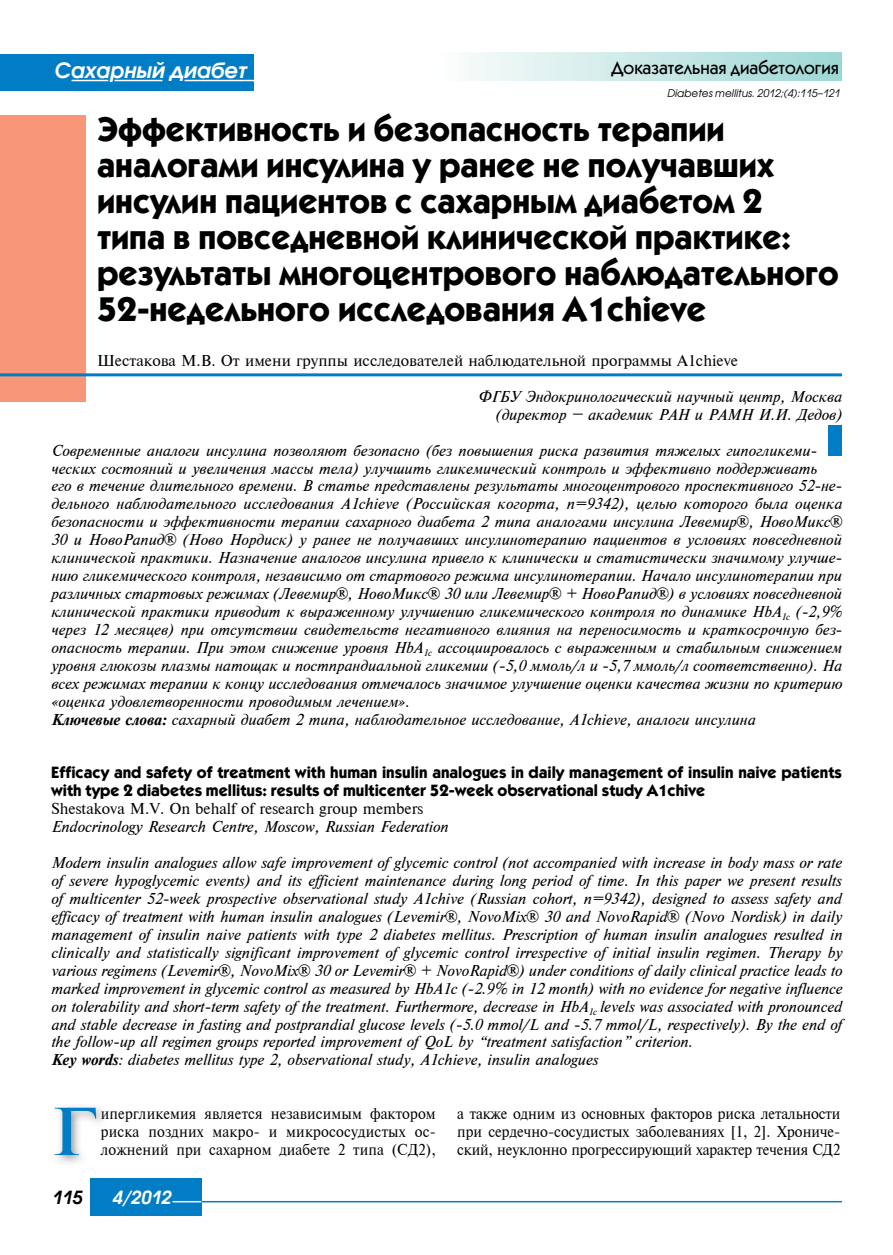
<style>
.page{position:relative;width:893px;height:1255px;background:#fff}
.page>*{position:absolute;margin:0;border:0;box-sizing:border-box;transform-origin:0 0}
.t1{font:63.75px "Newton C";color:#007dc5;scale:1.15 1}
.Zagolovok{font:700 34.5px/36px "Kabel Medium C";color:#000}
.t2{font:italic 700 21px "Avant Garde Gothic C";color:#fff}
.t3{font:18px "Kabel Medium C";color:#000}
.t4{font:italic 700 18px "Avant Garde Gothic C";color:#fff}
.t5{font:italic 700 18px "Avant Garde Gothic C";color:#000}
.Zagolovok-eng{font:700 16.5px/18px "Kabel Medium C";color:#000}
.Rezume{font:15px/17.9px "Newton C Italic";color:#000}
.Text{font:15px/17.9px "Newton C";color:#000;text-align:justify;scale:.92 1}
.Avtor-new{font:15px "Newton C";color:#000}
.Avtor-new-eng{font:15px "Newton C";color:#000}
.t6{font:italic 10.5px "Avant Garde Gothic C";color:#000}
.s1{font-family:"Newton C Bold";font-style:italic}
</style>
<div class="page">
<div style="left:90px;top:1178px;width:112px;height:37px;background:#007dc5"></div>
<hr style="left:173px;top:1200px;width:29px;height:2px;background:#fff">
<hr style="left:202px;top:1200px;width:640px;height:2px;background:#007dc5">
<div style="left:0;top:54px;width:254px;height:37px;background:#007dc5"></div>
<hr style="left:114px;top:80px;width:48px;height:1px;background:#fff">
<hr style="left:185px;top:80px;width:73px;height:1px;background:#fff">
<hr style="left:72px;top:80px;width:36px;height:1px;background:#fff">
<div style="left:0;top:115px;width:85px;height:287px;background:#f79679"></div>
<hr style="left:0;top:373px;width:842px;height:3px;background:#007dc5">
<svg style="left:58px;top:1106px;width:45px;height:57px"></svg>
<div style="left:829px;top:425px;width:13px;height:30px;background:#007dc5"></div>
<div style="left:436px;top:53px;width:406px;height:28px;background:linear-gradient(to right,#fdfdfc,#9cd7d4)"></div>
<h3 class="t2" style="left:55px;top:58px;width:194px">Сахарный диабет</h3>
<p class="t3" style="left:611px;top:57px;width:229px">Доказательная диабетология</p>
<p class="t6" style="left:667px;top:87px;width:175px">Diabetes mellitus. 2012;(4):115–121</p>
<p class="Zagolovok" style="left:97px;top:111px;width:743px">Эффективность и безопасность терапии аналогами инсулина у ранее не получавших инсулин пациентов с сахарным диабетом 2 типа в повседневной клинической практике: результаты многоцентрового наблюдательного 52-недельного исследования A1chieve</p>
<p class="Avtor-new" style="left:97px;top:352px;width:643px">Шестакова М.В. От имени группы исследователей наблюдательной программы A1chieve</p>
<p class="Rezume" style="left:478px;top:387px;width:366px">ФГБУ Эндокринологический научный центр, Москва</p>
<p class="Rezume" style="left:495px;top:405px;width:348px">(директор – академик РАН и РАМН И.И. Дедов)</p>
<p class="Rezume" style="left:51px;top:441px;width:793px">Современные аналоги инсулина позволяют безопасно (без повышения риска развития тяжелых гипогликеми&shy;ческих состояний и увеличения массы тела) улучшить гликемический контроль и эффективно поддерживать<br>его в течение длительного времени. В статье представлены результаты многоцентрового проспективного 52-не&shy;дельного наблюдательного исследования A1chieve (Российская когорта, n=9342), целью которого была оценка безопасности и эффективности терапии сахарного диабета 2 типа аналогами инсулина Левемир®, НовоМикс® 30 и НовоРапид® (Ново Нордиск) у ранее не получавших инсулинотерапию пациентов в условиях повседневной клинической практики. Назначение аналогов инсулина привело к клинически и статистически значимому улучше&shy;нию гликемического контроля, независимо от стартового режима инсулинотерапии. Начало инсулинотерапии при различных стартовых режимах (Левемир®, НовоМикс® 30 или Левемир® + НовоРапид®) в условиях повседневной клинической практики приводит к выраженному улучшению гликемического контроля по динамике HbA<sub>1c</sub> (-2,9% через 12 месяцев) при отсутствии свидетельств негативного влияния на переносимость и краткосрочную без&shy;опасность терапии. При этом снижение уровня HbA<sub>1c</sub> ассоциировалось с выраженным и стабильным снижением уровня глюкозы плазмы натощак и постпрандиальной гликемии (-5,0 ммоль/л и -5,7 ммоль/л соответственно). На всех режимах терапии к концу исследования отмечалось значимое улучшение оценки качества жизни по критерию «оценка удовлетворенности проводимым лечением».</p>
<p class="Rezume" style="left:51px;top:710px;width:706px"><span class="s1">Ключевые слова:</span> сахарный диабет 2 типа, наблюдательное исследование, A1chieve, аналоги инсулина</p>
<p class="Zagolovok-eng" style="left:51px;top:763px;width:792px">Efficacy and safety of treatment with human insulin analogues in daily management of insulin naive patients with type 2 diabetes mellitus: results of multicenter 52-week observational study A1chive</p>
<p class="Avtor-new-eng" style="left:51px;top:800px;width:373px">Shestakova M.V. On behalf of research group members</p>
<p class="Rezume" style="left:51px;top:818px;width:399px">Endocrinology Research Centre, Moscow, Russian Federation</p>
<p class="Rezume" style="left:51px;top:853px;width:793px;text-align:justify">Modern insulin analogues allow safe improvement of glycemic control (not accompanied with increase in body mass or rate of severe hypoglycemic events) and its efficient maintenance during long period of time. In this paper we present results of multicenter 52-week prospective observational study A1chive (Russian cohort, n=9342), designed to assess safety and efficacy of treatment with human insulin analogues (Levemir®, NovoMix® 30 and NovoRapid® (Novo Nordisk) in daily management of insulin naive patients with type 2 diabetes mellitus. Prescription of human insulin analogues resulted in clinically and statistically significant improvement of glycemic control irrespective of initial insulin regimen. Therapy by various regimens (Levemir®, NovoMix® 30 or Levemir® + NovoRapid®) under conditions of daily clinical practice leads to marked improvement in glycemic control as measured by HbA1c (-2.9% in 12 month) with no evidence for negative influence on tolerability and short-term safety of the treatment. Furthermore, decrease in HbA<sub>1c</sub> levels was associated with pronounced and stable decrease in fasting and postprandial glucose levels (-5.0 mmol/L and -5.7 mmol/L, respectively). By the end of the follow-up all regimen groups reported improvement of QoL by “treatment satisfaction” criterion.</p>
<p class="Rezume" style="left:51px;top:1051px;width:549px"><span class="s1">Key words</span>: diabetes mellitus type 2, observational study, A1chieve, insulin analogues</p>
<p class="t1" style="left:51px;top:1094px;width:41px">Г</p>
<p class="Text" style="left:101px;top:1104px;width:366px">ипергликемия является независимым фактором риска поздних макро- и микрососудистых ос&shy;ложнений при сахарном диабете 2 типа (СД2),</p>
<p class="Text" style="left:457px;top:1104px;width:418px">а также одним из основных факторов риска летальности при сердечно-сосудистых заболеваниях [1, 2]. Хрониче&shy;ский, неуклонно прогрессирующий характер течения СД2</p>
<p class="t5" style="left:53px;top:1186px;width:32px">115</p>
<p class="t4" style="left:113px;top:1186px;width:60px">4/2012</p>
</div>
